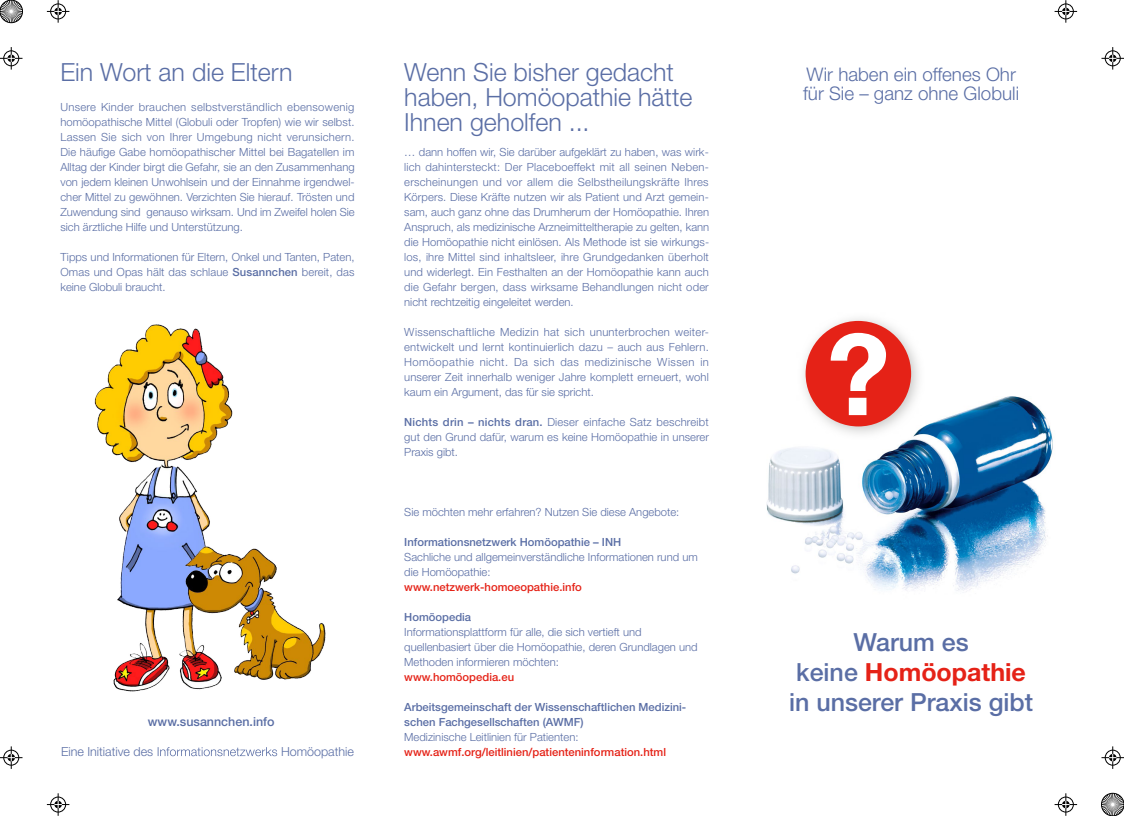
<style>
.page{position:relative;width:1124px;height:816px;background:#fff}
.page>*{position:absolute;margin:0;border:0;box-sizing:border-box;transform-origin:0 0}
.t1{font:700 112.5px "Helvetica Neue LT Pro";color:#fff}
.t2{font:300 25px/25px "Helvetica Neue LT Pro";color:#5a6ea5}
.t3{font:500 25px/30px "Helvetica Neue LT Pro";color:#5a6ea5;text-align:center}
.t4{font:300 18.75px/18.8px "Helvetica Neue LT Pro";color:#5a6ea5}
.t5{font:300 12.5px "Helvetica Neue LT Pro";color:#5a6ea5}
.t6{font:500 12.5px "Helvetica Neue LT Pro";color:#5a6ea5}
.t7{font:300 11.25px/15px "Helvetica Neue LT Pro";color:#5a6ea5;text-align:justify}
.t8{font:500 11.25px/15px "Helvetica Neue LT Pro";color:#5a6ea5}
.t9{font:500 11.25px "Helvetica Neue LT Pro";color:#e52217}
.s1{font-weight:500}
.s2{font-weight:700;color:#e52217}
</style>
<div class="page">
<img style="left:94px;top:324px;width:77px;height:368px">
<img style="left:171px;top:328px;width:155px;height:362px">
<img style="left:766px;top:396px;width:287px;height:196px">
<svg style="left:158px;top:747px;width:119px;height:9px"></svg>
<svg style="left:796px;top:318px;width:129px;height:123px"></svg>
<div style="left:805px;top:321px;width:106px;height:105px;background:#e52217;border-radius:50%"></div>
<svg style="left:47px;top:0;width:22px;height:23px"></svg>
<svg style="left:1054px;top:0;width:23px;height:23px"></svg>
<svg style="left:47px;top:793px;width:22px;height:23px"></svg>
<svg style="left:1054px;top:793px;width:23px;height:23px"></svg>
<svg style="left:0;top:47px;width:22px;height:23px"></svg>
<svg style="left:0;top:746px;width:22px;height:23px"></svg>
<svg style="left:1101px;top:47px;width:23px;height:23px"></svg>
<svg style="left:1101px;top:746px;width:23px;height:23px"></svg>
<svg style="left:0;top:0;width:23px;height:24px"></svg>
<svg style="left:1101px;top:792px;width:23px;height:24px"></svg>
<h2 class="t2" style="left:60px;top:59px;width:233px">Ein Wort an die Eltern</h2>
<p class="t7" style="left:60px;top:99px;width:296px">Unsere Kinder brauchen selbstverständlich ebensowenig homöopathische Mittel (Globuli oder Tropfen) wie wir selbst.<br>Lassen Sie sich von Ihrer Umgebung nicht verunsichern.<br>Die häufige Gabe homöopathischer Mittel bei Bagatellen im Alltag der Kinder birgt die Gefahr, sie an den Zusammenhang von jedem kleinen Unwohlsein und der Einnahme irgendwel&shy;cher Mittel zu gewöhnen. Verzichten Sie hierauf. Trösten und Zuwendung sind genauso wirksam. Und im Zweifel holen Sie sich ärztliche Hilfe und Unterstützung.</p>
<p class="t7" style="left:60px;top:249px;width:296px">Tipps und Informationen für Eltern, Onkel und Tanten, Paten, Omas und Opas hält das schlaue <span class="s1">Susannchen</span> bereit, das keine Globuli braucht.</p>
<p class="t6" style="left:148px;top:714px;width:128px">www.susannchen.info</p>
<p class="t5" style="left:61px;top:744px;width:94px">Eine Initiative des</p>
<p class="t5" style="left:281px;top:744px;width:74px">Homöopathie</p>
<h2 class="t2" style="left:404px;top:59px;width:290px">Wenn Sie bisher gedacht haben, Homöopathie hätte<br>Ihnen geholfen ...</h2>
<p class="t7" style="left:404px;top:144px;width:306px">… dann hoffen wir, Sie darüber aufgeklärt zu haben, was wirk&shy;lich dahintersteckt: Der Placeboeffekt mit all seinen Neben&shy;erscheinungen und vor allem die Selbstheilungskräfte Ihres Körpers. Diese Kräfte nutzen wir als Patient und Arzt gemein&shy;sam, auch ganz ohne das Drumherum der Homöopathie. Ihren Anspruch, als medizinische Arzneimitteltherapie zu gelten, kann die Homöopathie nicht einlösen. Als Methode ist sie wirkungs&shy;los, ihre Mittel sind inhaltsleer, ihre Grundgedanken überholt und widerlegt. Ein Festhalten an der Homöopathie kann auch die Gefahr bergen, dass wirksame Behandlungen nicht oder nicht rechtzeitig eingeleitet werden.</p>
<p class="t7" style="left:404px;top:324px;width:306px">Wissenschaftliche Medizin hat sich ununterbrochen weiter&shy;entwickelt und lernt kontinuierlich dazu – auch aus Fehlern.<br>Homöopathie nicht. Da sich das medizinische Wissen in unserer Zeit innerhalb weniger Jahre komplett erneuert, wohl kaum ein Argument, das für sie spricht.</p>
<p class="t7" style="left:404px;top:414px;width:306px"><span class="s1">Nichts drin – nichts dran.</span> Dieser einfache Satz beschreibt gut den Grund dafür, warum es keine Homöopathie in unserer Praxis gibt.</p>
<p class="t7" style="left:404px;top:504px;width:277px">Sie möchten mehr erfahren? Nutzen Sie diese Angebote:</p>
<p class="t8" style="left:404px;top:534px;width:218px">Informationsnetzwerk Homöopathie – INH</p>
<p class="t7" style="left:404px;top:549px;width:295px">Sachliche und allgemeinverständliche Informationen rund um die Homöopathie:</p>
<p class="t9" style="left:404px;top:580px;width:179px">www.netzwerk-homoeopathie.info</p>
<p class="t8" style="left:404px;top:609px;width:68px">Homöopedia</p>
<p class="t7" style="left:404px;top:624px;width:295px;text-align:left">Informationsplattform für alle, die sich vertieft und quellenbasiert über die Homöopathie, deren Grundlagen und<br>Methoden informieren möchten:</p>
<p class="t9" style="left:404px;top:670px;width:111px">www.homöopedia.eu</p>
<p class="t8" style="left:404px;top:699px;width:283px">Arbeitsgemeinschaft der Wissenschaftlichen Medizini&shy;schen Fachgesellschaften (AWMF)</p>
<p class="t7" style="left:404px;top:729px;width:176px">Medizinische Leitlinien für Patienten:</p>
<p class="t9" style="left:404px;top:745px;width:263px">www.awmf.org/leitlinien/patienteninformation.html</p>
<h3 class="t4" style="left:803px;top:64px;width:218px">Wir haben ein offenes Ohr für Sie – ganz ohne Globuli</h3>
<h1 class="t1" style="left:827px;top:304px;width:64px">?</h1>
<h2 class="t3" style="left:789px;top:627px;width:246px">Warum es<br>keine <span class="s2">Homöopathie </span>in unserer Praxis gibt</h2>
</div>
